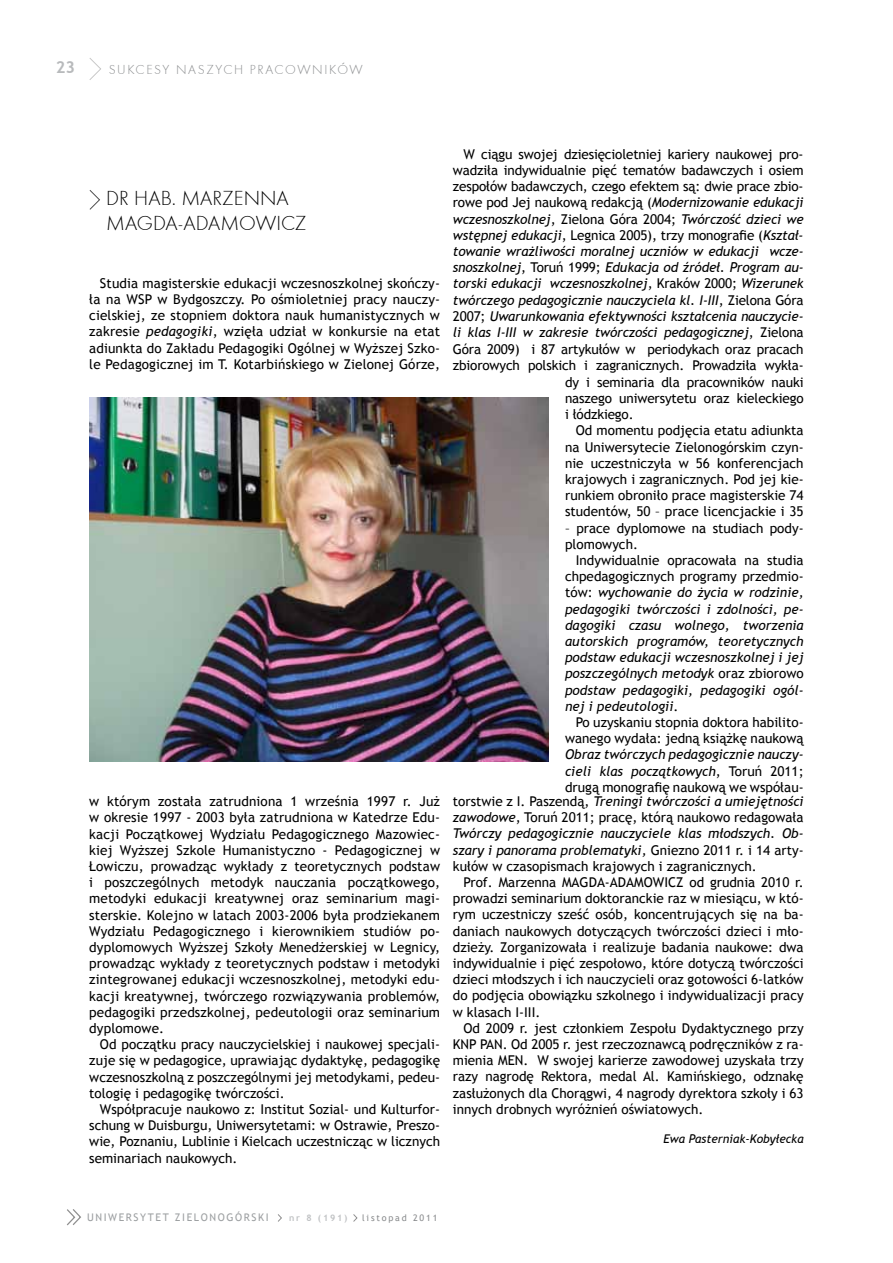
<style>
.page{position:relative;width:893px;height:1263px;background:#fff}
.page>*{position:absolute;margin:0;border:0;box-sizing:border-box;transform-origin:0 0}
.t1{font:21px/25.2px "Futura TEE Ligh";color:#000}
.t2{font:700 16.5px "Trebuchet MS";color:#b8babc}
.t3{font:13.5px/16.2px "Trebuchet MS";color:#000;text-align:justify}
.t4{font:italic 13.5px/16.2px "Trebuchet MS";letter-spacing:-.01em;color:#000;text-align:justify}
.t5{font:13.5px "Futura TEE Ligh";letter-spacing:.12em;color:#8a8c8e}
.t6{font:italic 12px "Trebuchet MS";color:#000}
.t7{font:10.5px "Trebuchet MS";letter-spacing:.15em;color:#9da0a2}
.t8{font:9px "Trebuchet MS";letter-spacing:.2em;color:#8a8c8e}
.t9{font:700 9px "Trebuchet MS";color:#c0c2c4}
.s1{font-style:italic}
.s2{font-style:normal}
</style>
<div class="page">
<svg style="left:89px;top:58px;width:12px;height:22px"></svg>
<svg style="left:278px;top:1214px;width:4px;height:8px"></svg>
<svg style="left:353px;top:1214px;width:4px;height:8px"></svg>
<svg style="left:67px;top:1209px;width:14px;height:17px"></svg>
<svg style="left:89px;top:190px;width:11px;height:20px"></svg>
<img style="left:89px;top:398px;width:459px;height:364px">
<p class="t2" style="left:56px;top:57px;width:21px">23</p>
<p class="t5" style="left:109px;top:61px;width:256px">SUKCESY NASZYCH PRACOWNIKÓW</p>
<h1 class="t1" style="left:106px;top:186px;width:202px">DR HAB. MARZENNA<br>MAGDA-ADAM OWICZ</h1>
<p class="t3" style="left:89px;top:275px;width:352px;text-indent:11px">Studia magisterskie edukacji wczesnoszkolnej skończy&shy;ła na WSP w Bydgoszczy. Po ośmioletniej pracy nauczy&shy;cielskiej, ze stopniem doktora nauk humanistycznych w zakresie <span class="s1">pedagogiki</span>, wzięła udział w konkursie na etat adiunkta do Zakładu Pedagogiki Ogólnej w Wyższej Szko&shy;le Pedagogicznej im T. Kotarbińskiego w Zielonej Górze,</p>
<p class="t3" style="left:89px;top:793px;width:352px">w którym została zatrudniona 1 września 1997 r. Już w okresie 1997 - 2003 była zatrudniona w Katedrze Edu&shy;kacji Początkowej Wydziału Pedagogicznego Mazowiec&shy;kiej Wyższej Szkole Humanistyczno - Pedagogicznej w Łowiczu, prowadząc wykłady z teoretycznych podstaw i poszczególnych metodyk nauczania początkowego, metodyki edukacji kreatywnej oraz seminarium magi&shy;sterskie. Kolejno w latach 2003-2006 była prodziekanem Wydziału Pedagogicznego i kierownikiem studiów po&shy;dyplomowych Wyższej Szkoły Menedżerskiej w Legnicy, prowadząc wykłady z teoretycznych podstaw i metodyki zintegrowanej edukacji wczesnoszkolnej, metodyki edu&shy;kacji kreatywnej, twórczego rozwiązywania problemów, pedagogiki przedszkolnej, pedeutologii oraz seminarium dyplomowe.</p>
<p class="t3" style="left:89px;top:1036px;width:352px;text-indent:11px">Od początku pracy nauczycielskiej i naukowej specjali&shy;zuje się w pedagogice, uprawiając dydaktykę, pedagogikę wczesnoszkolną z poszczególnymi jej metodykami, pedeu&shy;tologię i pedagogikę twórczości.</p>
<p class="t3" style="left:89px;top:1101px;width:352px;text-indent:11px">Współpracuje naukowo z: Institut Sozial- und Kulturfor&shy;schung w Duisburgu, Uniwersytetami: w Ostrawie, Preszo&shy;wie, Poznaniu, Lublinie i Kielcach uczestnicząc w licznych seminariach naukowych.</p>
<p class="t3" style="left:463px;top:146px;width:342px">W ciągu swojej dziesięcioletniej kariery naukowej pro-</p>
<p class="t3" style="left:453px;top:162px;width:352px">wadziła indywidualnie pięć tematów badawczych i osiem</p>
<p class="t3" style="left:453px;top:178px;width:352px">zespołów badawczych, czego efektem są: dwie prace zbio-</p>
<p class="t3" style="left:453px;top:195px;width:352px">rowe pod Jej naukową redakcją (<span class="s1">Modernizowanie edukacji</span></p>
<p class="t4" style="left:453px;top:211px;width:352px">wczesnoszkolnej<span class="s2">, Zielona Góra 2004;</span> Twórczość dzieci we</p>
<p class="t3" style="left:453px;top:227px;width:352px"><span class="s1">wstępnej edukacji</span>, Legnica 2005), trzy monografie (<span class="s1">Kształ-</span></p>
<p class="t4" style="left:453px;top:243px;width:352px">towanie wrażliwości moralnej uczniów w edukacji wcze-</p>
<p class="t4" style="left:453px;top:259px;width:352px">snoszkolnej<span class="s2">, Toruń 1999;</span> Edukacja od źródeł. Program au-</p>
<p class="t4" style="left:453px;top:276px;width:352px">torski edukacji wczesnoszkolnej<span class="s2">, Kraków 2000;</span> Wizerunek</p>
<p class="t4" style="left:453px;top:292px;width:352px">twórczego pedagogicznie nauczyciela kl. I-III<span class="s2">, Zielona Góra</span></p>
<p class="t4" style="left:453px;top:308px;width:352px"><span class="s2">2007;</span> Uwarunkowania efektywności kształcenia nauczycie-</p>
<p class="t4" style="left:453px;top:325px;width:352px">li klas I-III w zakresie twórczości pedagogicznej<span class="s2">, Zielona</span></p>
<p class="t3" style="left:453px;top:341px;width:352px">Góra 2009) i 87 artykułów w periodykach oraz pracach</p>
<p class="t3" style="left:453px;top:358px;width:352px">zbiorowych polskich i zagranicznych. Prowadziła wykła-</p>
<p class="t3" style="left:565px;top:374px;width:240px">dy i seminaria dla pracowników nauki</p>
<p class="t3" style="left:565px;top:390px;width:240px">naszego uniwersytetu oraz kieleckiego</p>
<p class="t3" style="left:565px;top:406px;width:70px">i łódzkiego.</p>
<p class="t3" style="left:576px;top:423px;width:229px">Od momentu podjęcia etatu adiunkta</p>
<p class="t3" style="left:565px;top:439px;width:240px">na Uniwersytecie Zielonogórskim czyn-</p>
<p class="t3" style="left:565px;top:455px;width:240px">nie uczestniczyła w 56 konferencjach</p>
<p class="t3" style="left:565px;top:471px;width:240px">krajowych i zagranicznych. Pod jej kie-</p>
<p class="t3" style="left:565px;top:487px;width:240px">runkiem obroniło prace magisterskie 74</p>
<p class="t3" style="left:565px;top:504px;width:240px">studentów, 50 – prace licencjackie i 35</p>
<p class="t3" style="left:565px;top:520px;width:240px">– prace dyplomowe na studiach pody&shy;plomowych.</p>
<p class="t4" style="left:565px;top:552px;width:240px;text-indent:11px"><span class="s2">Indywidualnie opracowała na studia chpedagogicznych programy przedmio&shy;tów:</span> wychowanie do życia w rodzinie, pedagogiki twórczości i zdolności, pe&shy;dagogiki czasu wolnego, tworzenia autorskich programów, teoretycznych podstaw edukacji wczesnoszkolnej i jej poszczególnych metodyk <span class="s2">oraz zbiorowo </span>podstaw pedagogiki, pedagogiki ogól&shy;nej i pedeutologii<span class="s2">.</span></p>
<p class="t3" style="left:565px;top:714px;width:240px;text-align:right">Po uzyskaniu stopnia doktora habilito&shy;wanego wydała: jedną książkę naukową</p>
<p class="t4" style="left:565px;top:747px;width:240px">Obraz twórczych pedagogicznie nauczy&shy;cieli klas początkowych<span class="s2">, Toruń 2011; drugą monografię naukową we współau-</span></p>
<p class="t3" style="left:453px;top:793px;width:352px">torstwie z I. Paszendą, <span class="s1">Treningi twórczości a umiejętności zawodowe</span>, Toruń 2011; pracę, którą naukowo redagowała <span class="s1">Twórczy pedagogicznie nauczyciele klas młodszych. Ob&shy;szary i panorama problematyki,</span> Gniezno 2011 r. i 14 arty&shy;kułów w czasopismach krajowych i zagranicznych.</p>
<p class="t3" style="left:453px;top:874px;width:352px;text-indent:11px">Prof. Marzenna MAGDA-ADAMOWICZ od grudnia 2010 r. prowadzi seminarium doktoranckie raz w miesiącu, w któ&shy;rym uczestniczy sześć osób, koncentrujących się na ba&shy;daniach naukowych dotyczących twórczości dzieci i mło&shy;dzieży. Zorganizowała i realizuje badania naukowe: dwa indywidualnie i pięć zespołowo, które dotyczą twórczości dzieci młodszych i ich nauczycieli oraz gotowości 6-latków do podjęcia obowiązku szkolnego i indywidualizacji pracy w klasach I-III.</p>
<p class="t3" style="left:453px;top:1020px;width:352px;text-indent:11px">Od 2009 r. jest członkiem Zespołu Dydaktycznego przy KNP PAN. Od 2005 r. jest rzeczoznawcą podręczników z ra&shy;mienia MEN. W swojej karierze zawodowej uzyskała trzy razy nagrodę Rektora, medal Al. Kamińskiego, odznakę zasłużonych dla Chorągwi, 4 nagrody dyrektora szkoły i 63 innych drobnych wyróżnień oświatowych.</p>
<p class="t6" style="left:663px;top:1131px;width:142px">Ewa Pasterniak-Kobyłecka</p>
<p class="t7" style="left:87px;top:1211px;width:183px">UNIWERSYTET ZIELONOGÓRSKI</p>
<p class="t9" style="left:289px;top:1212px;width:60px">nr 8 (191)</p>
<p class="t8" style="left:362px;top:1212px;width:77px">listopad 2011</p>
</div>
